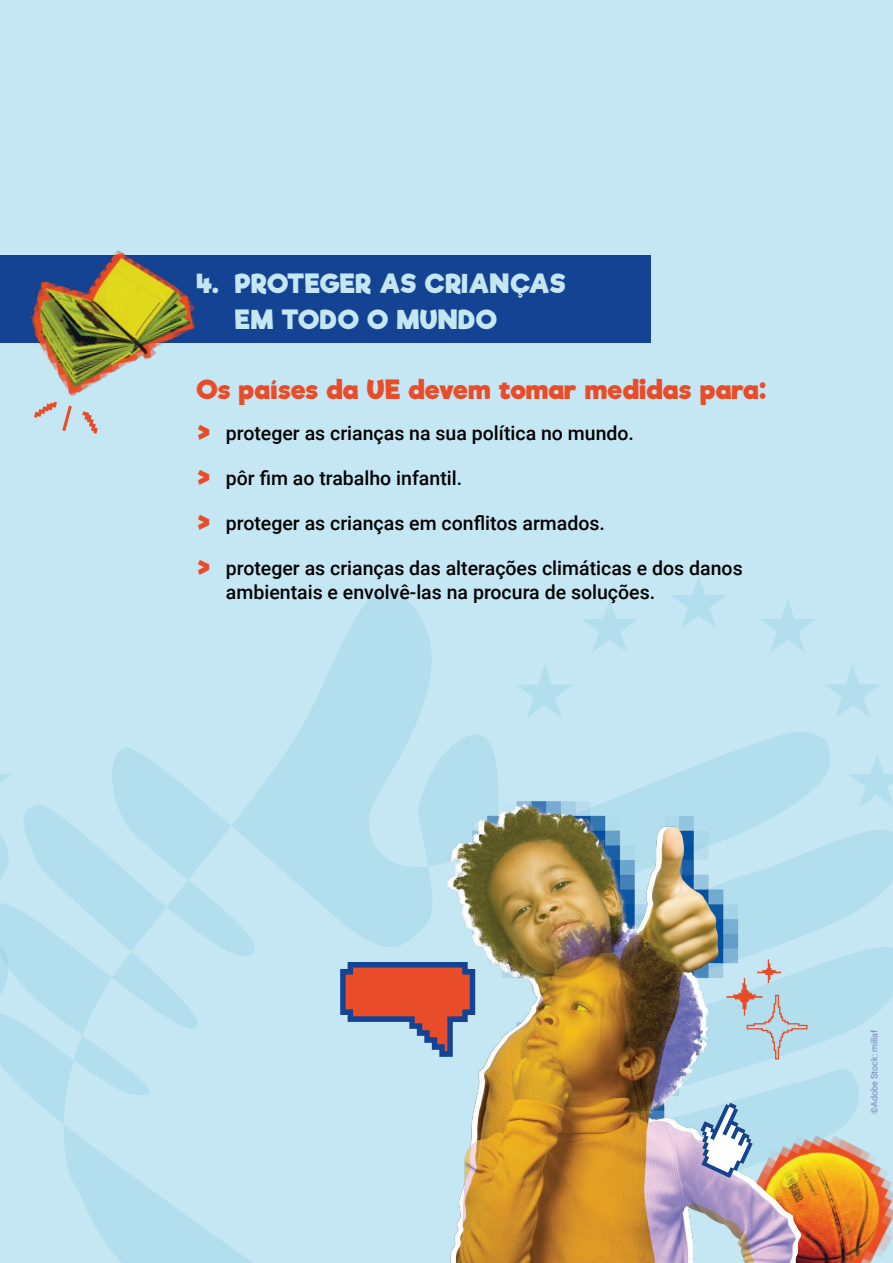
<style>
.page{position:relative;width:893px;height:1263px;background:#c5e6f3}
.page>*{position:absolute;margin:0;border:0;box-sizing:border-box;transform-origin:0 0}
.t1{font:700 25.5px "Riffic";letter-spacing:-.015em;color:#e94c28}
.t2{font:700 25.5px/36px "Riffic";color:#c5e6f3}
.t3{font:500 19.5px/24px "Roboto";color:#000}
.image_copyright{font:9px "Roboto";color:#7883bd}
.s1{font-family:"Riffic";font-weight:700;font-size:27px;color:#e94c28}
</style>
<div class="page">
<svg style="left:807px;top:830px;width:86px;height:272px;fill:#b2deed"></svg>
<svg style="left:564px;top:575px;width:329px;height:232px"></svg>
<div style="left:0;top:255px;width:651px;height:88px;background:#134392"></div>
<img style="left:30px;top:250px;width:166px;height:146px">
<svg style="left:82px;top:411px;width:16px;height:23px"></svg>
<svg style="left:34px;top:402px;width:38px;height:29px"></svg>
<svg style="left:0;top:589px;width:564px;height:674px"></svg>
<img style="left:807px;top:1102px;width:86px;height:161px">
<img style="left:427px;top:787px;width:380px;height:476px">
<svg style="left:726px;top:959px;width:82px;height:101px"></svg>
<svg style="left:700px;top:1103px;width:53px;height:75px;background:#abc1da"></svg>
<p class="t2" style="left:234px;top:265px;width:333px;text-indent:-38px">4. PROTEGER AS CRIANÇAS<br>EM TODO O MUNDO</p>
<p class="t1" style="left:196px;top:373px;width:572px">Os países da UE devem tomar medidas para:</p>
<p class="t3" style="left:196px;top:420px;width:439px"><span class="s1">&gt;</span> proteger as crianças na sua política no mundo.</p>
<p class="t3" style="left:196px;top:465px;width:268px"><span class="s1">&gt;</span> pôr fim ao trabalho infantil.</p>
<p class="t3" style="left:196px;top:510px;width:410px"><span class="s1">&gt;</span> proteger as crianças em conflitos armados.</p>
<p class="t3" style="left:226px;top:556px;width:518px;text-indent:-30px"><span class="s1">&gt;</span> proteger as crianças das alterações climáticas e dos danos ambientais e envolvê-las na procura de soluções.</p>
<p class="image_copyright" style="left:868px;top:1114px;width:86px;rotate:-90deg">©Adobe Stock: millaf</p>
</div>
